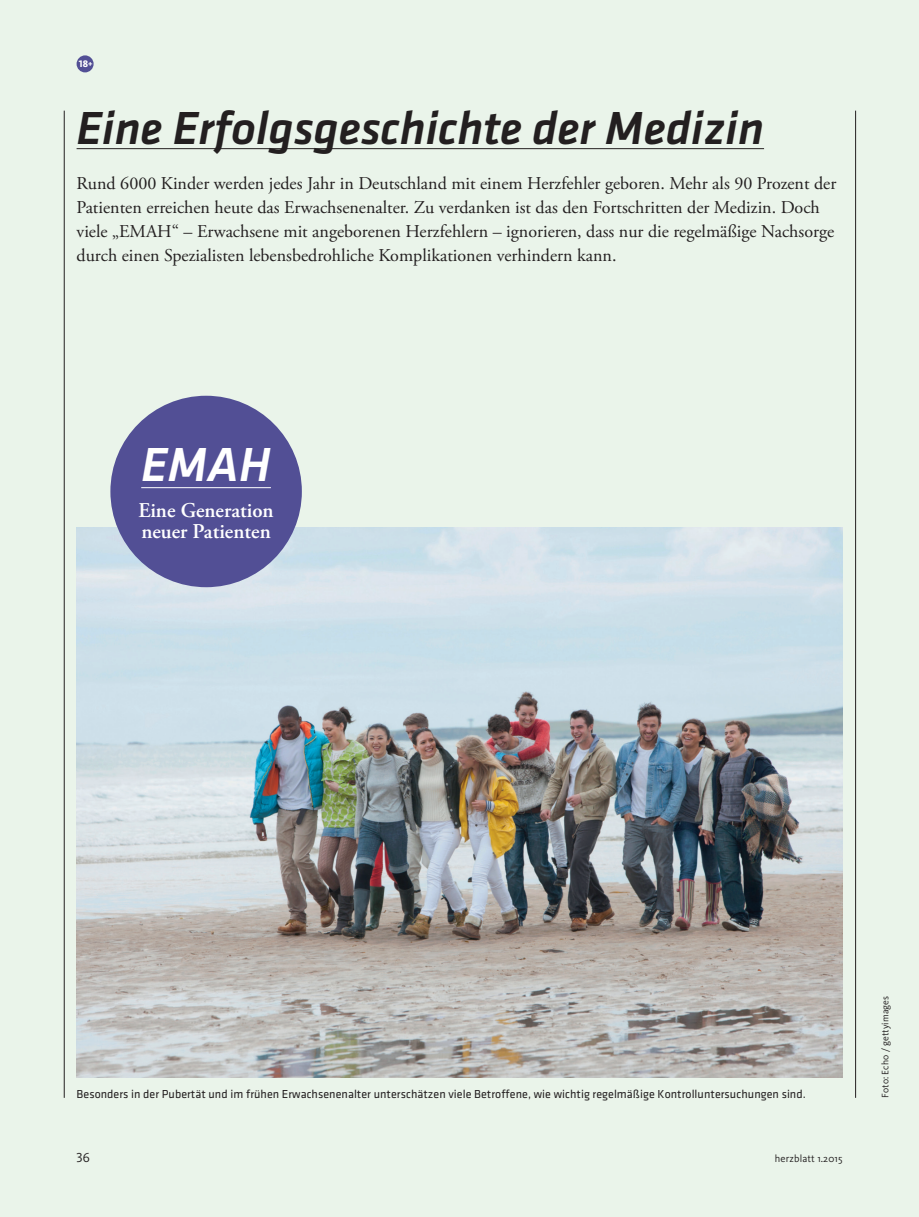
<style>
.page{position:relative;width:919px;height:1217px;background:#fff}
.page>*{position:absolute;margin:0;border:0;box-sizing:border-box;transform-origin:0 0}
.t1{font:italic 500 49.5px "Klavika";color:#fff}
.t2{font:italic 500 48px "Klavika";color:#231f20}
.t3{font:600 21px/21px "Adobe Garamond Pro";color:#fff}
.t4{font:18px/24px "Adobe Garamond Pro";color:#231f20}
.t5{font:13.5px "Kievit Regular SC";color:#231f20}
.t6{font:12px "Klavika";letter-spacing:.005em;color:#231f20}
.t7{font:10.5px "Kievit";letter-spacing:.01em;color:#231f20}
.t8{font:9.9px "Kievit Extrabold SC";color:#fff}
.t9{font:9.75px "Kievit";letter-spacing:.01em;color:#231f20}
.s1{font-size:8.1px}
</style>
<div class="page">
<div style="left:0;top:0;width:918px;height:1216px;background:#eaf4ea"></div>
<hr style="left:64px;top:111px;width:1px;height:986px;background:#231f20">
<hr style="left:855px;top:111px;width:1px;height:986px;background:#231f20">
<div style="left:77px;top:55px;width:17px;height:17px;background:#524f95;border-radius:50%"></div>
<img style="left:77px;top:527px;width:765px;height:550px">
<hr style="left:77px;top:148px;width:687px;height:1px;background:#231f20">
<div style="left:110px;top:395px;width:192px;height:192px;background:#524f95;border-radius:50%"></div>
<hr style="left:141px;top:487px;width:130px;height:1px;background:#fff">
<p class="t8" style="left:79px;top:57px;width:15px">18<span class="s1">+</span></p>
<h2 class="t2" style="left:77px;top:102px;width:689px">Eine Erfolgsgeschichte der Medizin</h2>
<p class="t4" style="left:77px;top:172px;width:761px">Rund 6000 Kinder werden jedes Jahr in Deutschland mit einem Herzfehler geboren. Mehr als 90 Prozent der Patienten erreichen heute das Erwachsenenalter. Zu verdanken ist das den Fortschritten der Medizin. Doch viele „EMAH“ – Erwachsene mit angeborenen Herzfehlern – ignorieren, dass nur die regelmäßige Nachsorge durch einen Spezialisten lebensbedrohliche Komplikationen verhindern kann.</p>
<h1 class="t1" style="left:141px;top:437px;width:131px">EMAH</h1>
<p class="t3" style="left:138px;top:500px;width:137px">Eine Generation neuer Patienten</p>
<p class="t6" style="left:77px;top:1087px;width:730px">Besonders in der Pubertät und im frühen Erwachsenenalter unterschätzen viele Betroffene, wie wichtig regelmäßige Kontrolluntersuchungen sind.</p>
<p class="t5" style="left:77px;top:1148px;width:15px">36</p>
<p class="t7" style="left:774px;top:1151px;width:69px">herzblatt 1.2015</p>
<p class="t9" style="left:879px;top:1097px;width:104px;rotate:-90deg">Foto: Echo / gettyimages</p>
</div>
